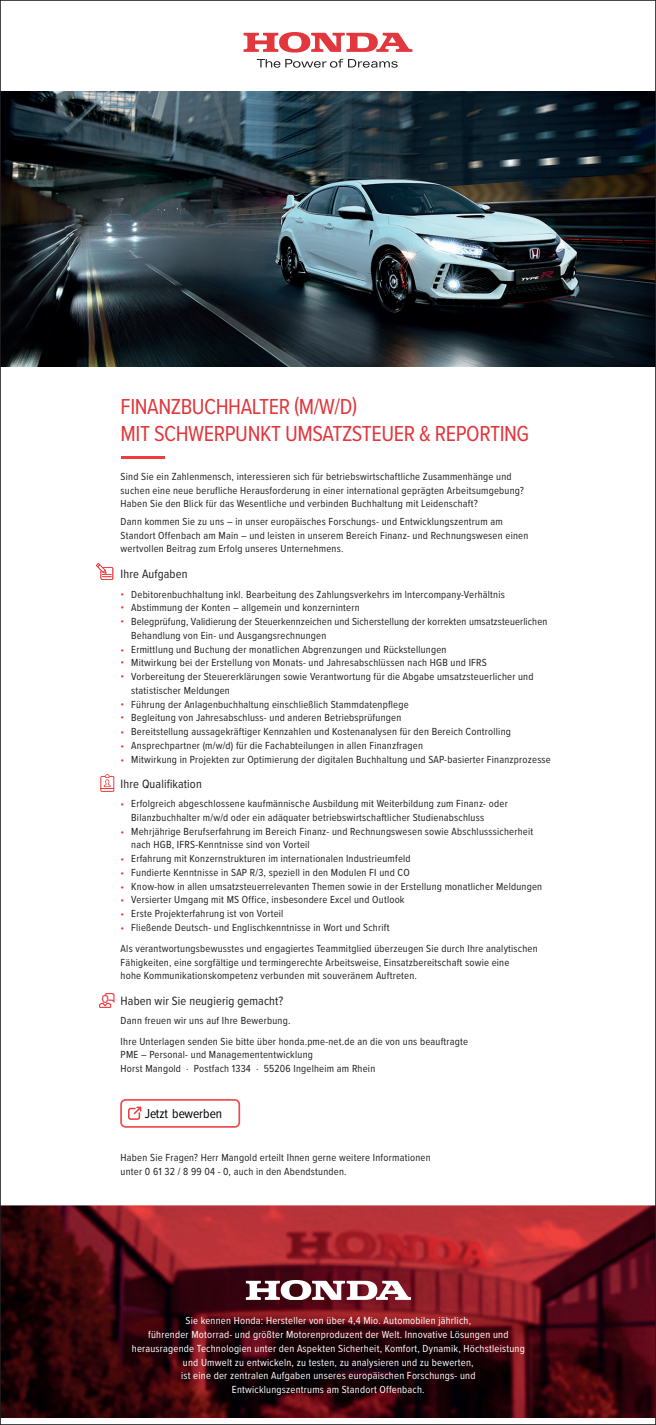
<style>
.page{position:relative;width:656px;height:1425px;background:#fff}
.page>*{position:absolute;margin:0;border:0;box-sizing:border-box;transform-origin:0 0}
.t1{font:22.5px/26.2px "Proxima Nova Cond";letter-spacing:-.02em;color:#e1373d}
.t2{font:13.5px "Proxima Nova Cond";letter-spacing:-.015em;color:#000001}
.t3{font:12.5px "Proxima Nova Cond";letter-spacing:.01em;color:#231f20}
.t4{font:10.62px/13.8px "Proxima Nova Cond";letter-spacing:.02em;color:#231f20}
.t5{font:10.62px/13.8px "Proxima Nova Cond";letter-spacing:.02em;color:#fff;text-align:center}
.s1{color:#e1373d}
</style>
<div class="page">
<img style="left:2px;top:92px;width:652px;height:274px">
<svg style="left:257px;top:59px;width:140px;height:9px"></svg>
<svg style="left:243px;top:32px;width:169px;height:21px"></svg>
<hr style="left:121px;top:456px;width:43px;height:2px;background:#ee3b3e">
<svg style="left:96px;top:563px;width:17px;height:17px"></svg>
<svg style="left:102px;top:774px;width:11px;height:15px"></svg>
<div style="left:100px;top:776px;width:14px;height:15px;border:1px solid #ee393d"></div>
<div style="left:120px;top:1099px;width:120px;height:28px;border:2px solid #ef4a4d;border-radius:4px"></div>
<svg style="left:128px;top:1106px;width:13px;height:13px"></svg>
<img style="left:2px;top:1205px;width:652px;height:212px">
<svg style="left:246px;top:1280px;width:165px;height:19px"></svg>
<img style="left:99px;top:993px;width:16px;height:15px">
<h1 class="t1" style="left:121px;top:393px;width:410px">FINANZBUCHHALTER (M/W/D)<br>MIT SCHWERPUNKT UMSATZSTEUER &amp; REPORTING</h1>
<p class="t4" style="left:121px;top:469px;width:405px">Sind Sie ein Zahlenmensch, interessieren sich für betriebswirtschaftliche Zusammenhänge und suchen eine neue berufliche Herausforderung in einer international geprägten Arbeitsumgebung?<br>Haben Sie den Blick für das Wesentliche und verbinden Buchhaltung mit Leidenschaft?</p>
<p class="t4" style="left:121px;top:514px;width:409px">Dann kommen Sie zu uns – in unser europäisches Forschungs- und Entwicklungszentrum am<br>Standort Offenbach am Main – und leisten in unserem Bereich Finanz- und Rechnungswesen einen wertvollen Beitrag zum Erfolg unseres Unternehmens.</p>
<p class="t3" style="left:121px;top:564px;width:68px">Ihre Aufgaben</p>
<p class="t4" style="left:121px;top:587px;width:385px"><span class="s1">•</span> Debitorenbuchhaltung inkl. Bearbeitung des Zahlungsverkehrs im lntercompany-Verhältnis</p>
<p class="t4" style="left:121px;top:600px;width:240px"><span class="s1">•</span> Abstimmung der Konten – allgemein und konzernintern</p>
<p class="t4" style="left:131px;top:614px;width:417px;text-indent:-11px"><span class="s1">•</span> Belegprüfung, Validierung der Steuerkennzeichen und Sicherstellung der korrekten umsatzsteuerlichen<br>Behandlung von Ein- und Ausgangsrechnungen</p>
<p class="t4" style="left:121px;top:642px;width:327px"><span class="s1">•</span> Ermittlung und Buchung der monatlichen Abgrenzungen und Rückstellungen</p>
<p class="t4" style="left:121px;top:655px;width:367px"><span class="s1">•</span> Mitwirkung bei der Erstellung von Monats- und Jahresabschlüssen nach HGB und IFRS</p>
<p class="t4" style="left:131px;top:669px;width:403px;text-indent:-11px"><span class="s1">•</span> Vorbereitung der Steuererklärungen sowie Verantwortung für die Abgabe umsatzsteuerlicher und statistischer Meldungen</p>
<p class="t4" style="left:121px;top:697px;width:289px"><span class="s1">•</span> Führung der Anlagenbuchhaltung einschließlich Stammdatenpflege</p>
<p class="t4" style="left:121px;top:710px;width:282px"><span class="s1">•</span> Begleitung von Jahresabschluss- und anderen Betriebsprüfungen</p>
<p class="t4" style="left:121px;top:724px;width:392px"><span class="s1">•</span> Bereitstellung aussagekräftiger Kennzahlen und Kostenanalysen für den Bereich Controlling</p>
<p class="t4" style="left:121px;top:738px;width:304px"><span class="s1">•</span> Ansprechpartner (m/w/d) für die Fachabteilungen in allen Finanzfragen</p>
<p class="t4" style="left:121px;top:752px;width:431px"><span class="s1">•</span> Mitwirkung in Projekten zur Optimierung der digitalen Buchhaltung und SAP-basierter Finanzprozesse</p>
<p class="t4" style="left:131px;top:796px;width:378px;text-indent:-11px"><span class="s1">•</span> Erfolgreich abgeschlossene kaufmännische Ausbildung mit Weiterbildung zum Finanz- oder<br>Bilanzbuchhalter m/w/d oder ein adäquater betriebswirtschaftlicher Studienabschluss</p>
<p class="t4" style="left:131px;top:823px;width:403px;text-indent:-11px"><span class="s1">•</span> Mehrjährige Berufserfahrung im Bereich Finanz- und Rechnungswesen sowie Abschlusssicherheit nach HGB, IFRS-Kenntnisse sind von Vorteil</p>
<p class="t4" style="left:121px;top:851px;width:291px"><span class="s1">•</span> Erfahrung mit Konzernstrukturen im internationalen Industrieumfeld</p>
<p class="t4" style="left:121px;top:865px;width:290px"><span class="s1">•</span> Fundierte Kenntnisse in SAP R/3, speziell in den Modulen FI und CO</p>
<p class="t4" style="left:121px;top:878px;width:423px"><span class="s1">•</span> Know-how in allen umsatzsteuerrelevanten Themen sowie in der Erstellung monatlicher Meldungen</p>
<p class="t4" style="left:121px;top:892px;width:285px"><span class="s1">•</span> Versierter Umgang mit MS Office, insbesondere Excel und Outlook</p>
<p class="t4" style="left:121px;top:906px;width:164px"><span class="s1">•</span> Erste Projekterfahrung ist von Vorteil</p>
<p class="t4" style="left:121px;top:916px;width:418px;line-height:20.9px"><span class="s1">•</span> Fließende Deutsch- und Englischkenntnisse in Wort und Schrift<br>Als verantwortungsbewusstes und engagiertes Teammitglied überzeugen Sie durch Ihre analytischen</p>
<p class="t4" style="left:121px;top:954px;width:390px">Fähigkeiten, eine sorgfältige und termingerechte Arbeitsweise, Einsatzbereitschaft sowie eine hohe Kommunikationskompetenz verbunden mit souveränem Auftreten.</p>
<p class="t3" style="left:121px;top:991px;width:164px">Haben wir Sie neugierig gemacht?</p>
<p class="t4" style="left:121px;top:1009px;width:349px;line-height:20.9px">Dann freuen wir uns auf Ihre Bewerbung.<br>Ihre Unterlagen senden Sie bitte über honda.pme-net.de an die von uns beauftragte</p>
<p class="t4" style="left:121px;top:1047px;width:256px">PME – Personal- und Managemententwicklung<br>Horst Mangold · Postfach 1334 · 55206 Ingelheim am Rhein</p>
<p class="t2" style="left:145px;top:1105px;width:79px">Jetzt bewerben</p>
<p class="t4" style="left:121px;top:1150px;width:311px">Haben Sie Fragen? Herr Mangold erteilt Ihnen gerne weitere Informationen unter 0 61 32 / 8 99 04 - 0, auch in den Abendstunden.</p>
<p class="t3" style="left:121px;top:774px;width:83px">Ihre Qualifikation</p>
<p class="t5" style="left:132px;top:1313px;width:394px">Sie kennen Honda: Hersteller von über 4,4 Mio. Automobilen jährlich,<br>führender Motorrad- und größter Motorenproduzent der Welt. Innovative Lösungen und herausragende Technologien unter den Aspekten Sicherheit, Komfort, Dynamik, Höchstleistung und Umwelt zu entwickeln, zu testen, zu analysieren und zu bewerten,<br>ist eine der zentralen Aufgaben unseres europäischen Forschungs- und<br>Entwicklungszentrums am Standort Offenbach.</p>
</div>
